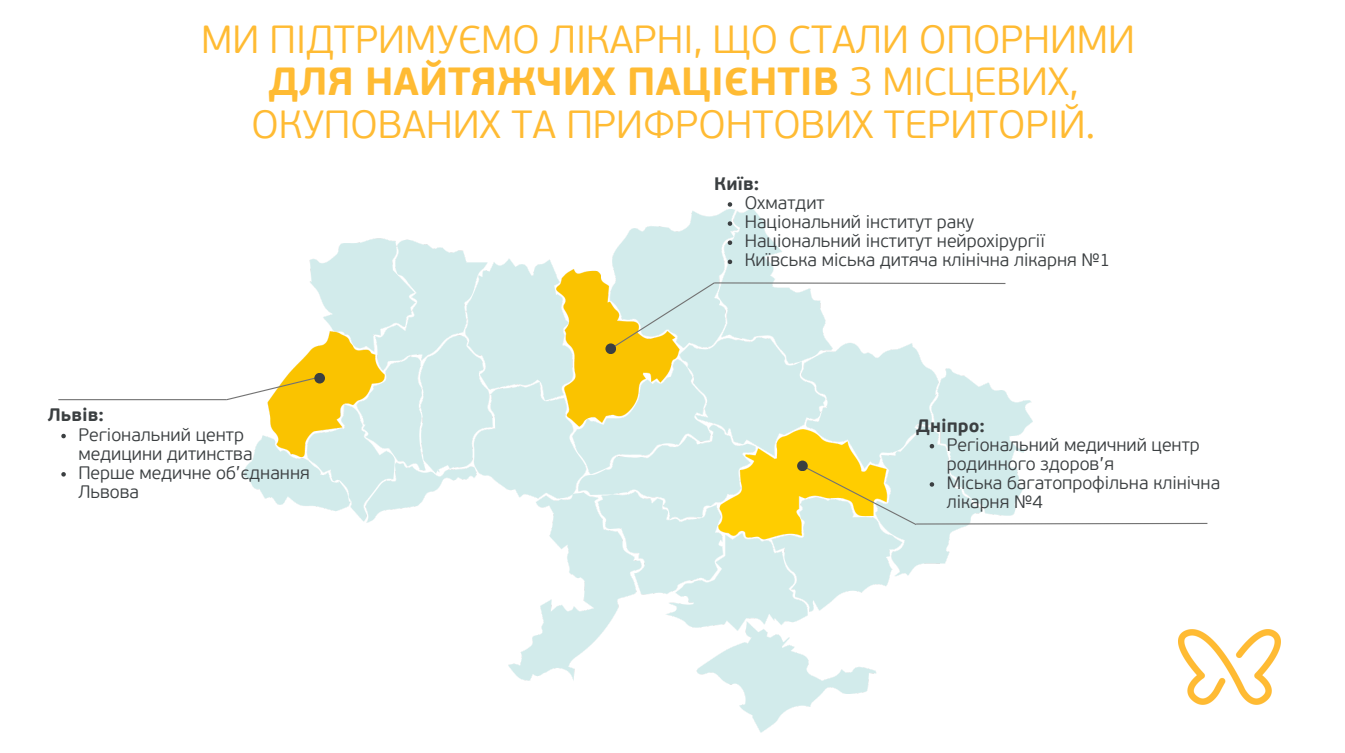
<style>
.page{position:relative;width:1345px;height:753px;background:#fff}
.page>*{position:absolute;margin:0;border:0;box-sizing:border-box;transform-origin:0 0}
.t1{font:300 39.15px/42.8px "PF Beau Sans Pro";color:#fb3;text-align:center}
.t2{font:300 18px/19.2px "PF Beau Sans Pro";color:#3b3f41}
.t3{font:700 18px "PF Beau Sans Pro";color:#3b3f41}
.s1{font-weight:700}
</style>
<div class="page">
<img style="left:1178px;top:629px;width:102px;height:75px">
<img style="left:244px;top:209px;width:788px;height:524px">
<svg style="left:225px;top:375px;width:97px;height:26px"></svg>
<svg style="left:609px;top:281px;width:397px;height:69px"></svg>
<svg style="left:929px;top:444px;width:5px;height:4px"></svg>
<hr style="left:58px;top:399px;width:169px;height:1px;background:#737373">
<svg style="left:801px;top:464px;width:407px;height:62px"></svg>
<div style="left:314px;top:373px;width:11px;height:10px;background:#3b3f41;border-radius:50%"></div>
<svg style="left:727px;top:202px;width:5px;height:5px"></svg>
<svg style="left:727px;top:221px;width:5px;height:5px"></svg>
<svg style="left:727px;top:240px;width:5px;height:5px"></svg>
<svg style="left:727px;top:259px;width:5px;height:5px"></svg>
<svg style="left:61px;top:434px;width:5px;height:4px"></svg>
<svg style="left:61px;top:472px;width:5px;height:4px"></svg>
<div style="left:605px;top:343px;width:11px;height:11px;background:#3b3f41;border-radius:50%"></div>
<div style="left:797px;top:460px;width:10px;height:11px;background:#3b3f41;border-radius:50%"></div>
<p class="t1" style="left:201px;top:21px;width:935px">МИ ПІДТРИМУЄМО ЛІКАРНІ, ЩО СТАЛИ ОПОРНИМИ<br><span class="s1">ДЛЯ НАЙТЯЖЧИХ ПАЦІЄНТІВ</span> З МІСЦЕВИХ,<br>ОКУПОВАНИХ ТА ПРИФРОНТОВИХ ТЕРИТОРІЙ.</p>
<p class="t3" style="left:714px;top:176px;width:47px">Київ:</p>
<p class="t2" style="left:744px;top:195px;width:81px">Охматдит</p>
<p class="t2" style="left:744px;top:214px;width:231px">Національний інститут раку</p>
<p class="t2" style="left:744px;top:233px;width:302px">Національний інститут нейрохірургії</p>
<p class="t2" style="left:744px;top:252px;width:367px">Київська міська дитяча клінічна лікарня №1</p>
<p class="t3" style="left:48px;top:408px;width:57px">Львів:</p>
<p class="t2" style="left:78px;top:426px;width:176px">Регіональний центр медицини дитинства</p>
<p class="t2" style="left:78px;top:464px;width:233px">Перше медичне об’єднання<br>Львова</p>
<h1 class="t3" style="left:916px;top:418px;width:70px">Дніпро:</h1>
<h2 class="t2" style="left:946px;top:436px;width:254px">Регіональний медичний центр родинного здоров’я</h2>
<p class="t2" style="left:946px;top:475px;width:275px">Міська багатопрофільна клінічна лікарня №4</p>
</div>
